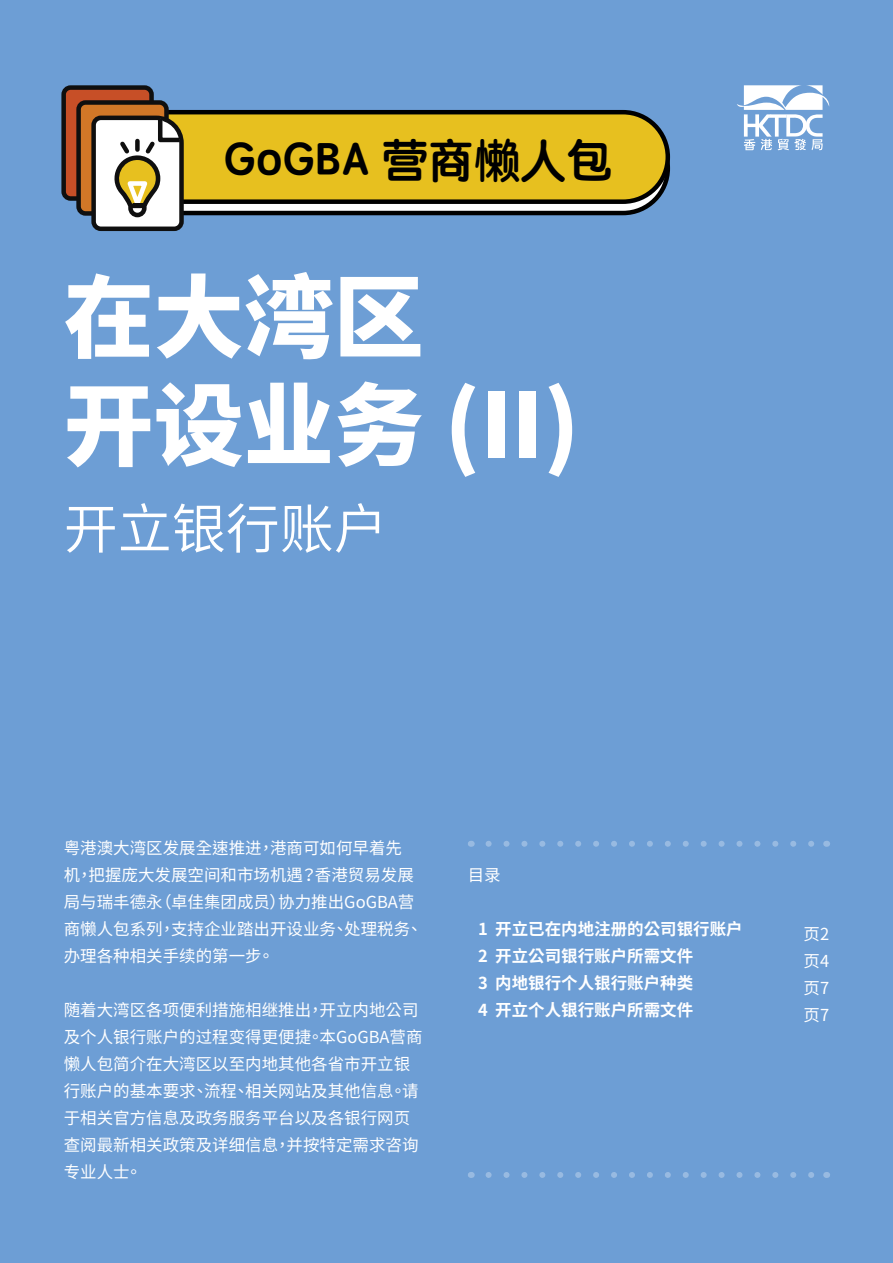
<style>
.page{position:relative;width:893px;height:1263px;background:#6d9ed5}
.page>*{position:absolute;margin:0;border:0;box-sizing:border-box;transform-origin:0 0}
.t1{font:900 90px/108px "Noto Sans CJ Ktc";color:#fff}
.t2{font:600 54px "Noto Sans CJ Ktc";color:#fff}
.t3{font:45px "ST Yuanti SC Bold";letter-spacing:.025em;color:#000}
.t4{font:16.5px/27px "Noto Sans CJ Ktc";color:#fff}
.t5{font:700 16.5px/27px "Noto Sans CJ Ktc";color:#fff}
</style>
<div class="page">
<div style="left:108px;top:124px;width:560px;height:89px;background:#fff;border-radius:45px"></div>
<div style="left:106px;top:121px;width:564px;height:94px;border:4px solid #000;border-radius:45px"></div>
<div style="left:108px;top:112px;width:560px;height:90px;background:#e7c01f;border-radius:45px"></div>
<div style="left:106px;top:110px;width:564px;height:94px;border:4px solid #000;border-radius:45px"></div>
<div style="left:64px;top:88px;width:88px;height:110px;background:#c74f27;border-radius:7px"></div>
<div style="left:61px;top:85px;width:93px;height:116px;border:4px solid #0f0f0f;border-radius:7px"></div>
<div style="left:79px;top:102px;width:87px;height:111px;background:#d17727;border-radius:7px"></div>
<div style="left:76px;top:100px;width:93px;height:116px;border:4px solid #0f0f0f;border-radius:7px"></div>
<svg style="left:89px;top:113px;width:97px;height:118px;background:#bdb5a1"></svg>
<svg style="left:488px;top:841px;width:326px;height:6px"></svg>
<svg style="left:488px;top:1172px;width:326px;height:6px"></svg>
<svg style="left:737px;top:85px;width:92px;height:65px"></svg>
<h3 class="t3" style="left:224px;top:126px;width:389px">GoGBA 营商懒人包</h3>
<h1 class="t1" style="left:64px;top:265px;width:517px">在大湾区<br>开设业务 (II)</h1>
<h2 class="t2" style="left:64px;top:498px;width:326px">开立银行账户</h2>
<p class="t4" style="left:64px;top:835px;width:360px">粤港澳大湾区发展全速推进，港商可如何早着先机，把握庞大发展空间和市场机遇？香港贸易发展局与瑞丰德永（卓佳集团成员）协力推出GoGBA营商懒人包系列，支持企业踏出开设业务、处理税务、办理各种相关手续的第一步。</p>
<p class="t4" style="left:64px;top:997px;width:360px">随着大湾区各项便利措施相继推出，开立内地公司及个人银行账户的过程变得更便捷。本GoGBA营商懒人包简介在大湾区以至内地其他各省市开立银行账户的基本要求、流程、相关网站及其他信息。请于相关官方信息及政务服务平台以及各银行网页查阅最新相关政策及详细信息，并按特定需求咨询专业人士。</p>
<p class="t4" style="left:468px;top:862px;width:34px">目录</p>
<p class="t5" style="left:478px;top:916px;width:266px">1 开立已在内地注册的公司银行账户<br>2 开立公司银行账户所需文件<br>3 内地银行个人银行账户种类<br>4 开立个人银行账户所需文件</p>
<p class="t4" style="left:803px;top:920px;width:27px;text-align:justify">页2页4页7页7</p>
</div>
